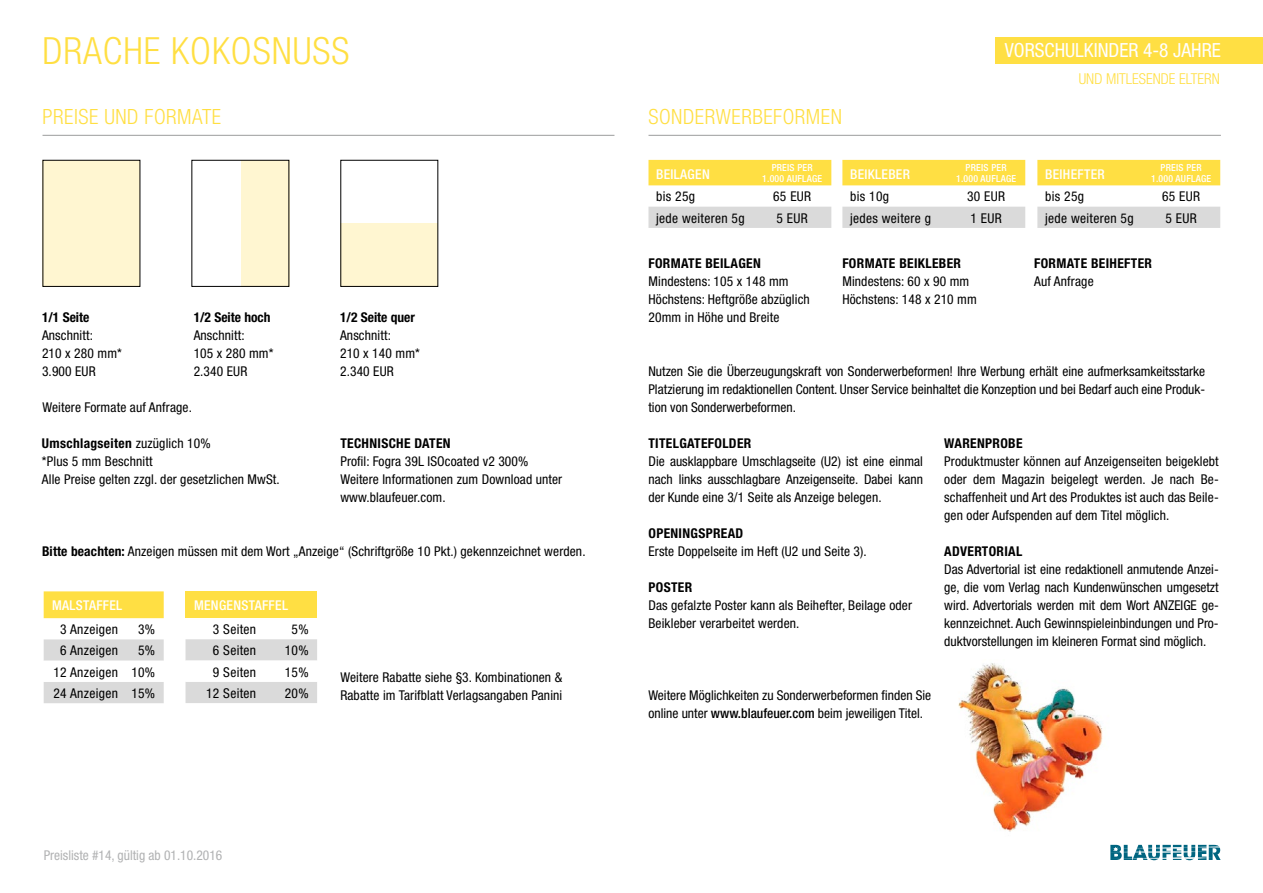
<style>
.page{position:relative;width:1263px;height:893px;background:#fff}
.page>*{position:absolute;margin:0;border:0;box-sizing:border-box;transform-origin:0 0}
.t1{font:300 condensed 37.5px "Helvetica Neue LT Std";letter-spacing:.025em;color:#ffdf43}
.t2{font:300 condensed 21px "Helvetica Neue LT Std";letter-spacing:.025em;color:#ffdf43}
.t3{font:condensed 19.5px "Helvetica Neue LT Std";color:#fff}
.t4{font:300 condensed 15px "Helvetica Neue LT Std";color:#ffdf43}
.t5{font:condensed 13.5px/18px "Helvetica Neue LT Std";letter-spacing:.01em;color:#000}
.t6{font:700 condensed 13.5px "Helvetica Neue LT Std";letter-spacing:.025em;color:#000}
.t7{font:500 condensed 13.5px "Helvetica Neue LT Std";letter-spacing:.025em;color:#fff}
.t8{font:condensed 13.5px "Helvetica Neue LT Std";color:#b1b2b3}
.t9{font:700 condensed 13.5px "Helvetica Neue LT Std";color:#000}
.t10{font:500 condensed 9.75px/10.5px "Helvetica Neue LT Std";letter-spacing:.025em;color:#fff;text-align:center}
.s1{font-weight:700}
.s2{font-weight:500}
</style>
<div class="page">
<hr style="left:43px;top:135px;width:571px;height:1px;background:#9c9d9d">
<div style="left:43px;top:160px;width:97px;height:126px;background:#fff6d1"></div>
<div style="left:241px;top:160px;width:48px;height:126px;background:#fff6d1"></div>
<div style="left:191px;top:160px;width:98px;height:127px;border:1px solid #000"></div>
<div style="left:341px;top:223px;width:97px;height:63px;background:#fff6d1"></div>
<svg style="left:1110px;top:844px;width:106px;height:17px"></svg>
<svg style="left:1110px;top:845px;width:111px;height:15px"></svg>
<div style="left:995px;top:37px;width:268px;height:27px;background:#ffdf43"></div>
<img style="left:958px;top:663px;width:145px;height:169px">
<hr style="left:648px;top:135px;width:573px;height:1px;background:#9c9d9d">
<div style="left:648px;top:160px;width:183px;height:25px;background:#ffdf43"></div>
<div style="left:648px;top:207px;width:183px;height:21px;background:#dadada"></div>
<div style="left:1037px;top:160px;width:183px;height:25px;background:#ffdf43"></div>
<div style="left:1037px;top:207px;width:183px;height:21px;background:#dadada"></div>
<div style="left:842px;top:160px;width:183px;height:25px;background:#ffdf43"></div>
<div style="left:842px;top:207px;width:183px;height:21px;background:#dadada"></div>
<div style="left:44px;top:591px;width:120px;height:27px;background:#ffdf43"></div>
<svg style="left:44px;top:639px;width:120px;height:64px"></svg>
<div style="left:185px;top:591px;width:132px;height:27px;background:#ffdf43"></div>
<svg style="left:185px;top:639px;width:132px;height:64px"></svg>
<h1 class="t1" style="left:43px;top:29px;width:308px">DRACHE KOKOSNUSS</h1>
<h3 class="t3" style="left:1005px;top:39px;width:31px">Vorschul</h3>
<h3 class="t3" style="left:1084px;top:39px;width:36px">Kinder</h3>
<h3 class="t3" style="left:1143px;top:39px;width:59px">4-8 Jahre</h3>
<p class="t4" style="left:1079px;top:70px;width:143px">UND MITLESENDE ELTERN</p>
<h2 class="t2" style="left:648px;top:105px;width:195px">SONDERWERBEFORMEN</h2>
<h2 class="t2" style="left:43px;top:105px;width:180px">PREISE UND FORMATE</h2>
<p class="t6" style="left:42px;top:309px;width:49px">1/1 SEITE</p>
<p class="t5" style="left:42px;top:326px;width:81px">Anschnitt:<br>210 x 280 mm*<br>3.900 EUR</p>
<p class="t9" style="left:194px;top:309px;width:78px">1/2 SEITE HOCH</p>
<p class="t5" style="left:194px;top:326px;width:81px">Anschnitt:<br>105 x 280 mm*<br>2.340 EUR</p>
<p class="t5" style="left:42px;top:398px;width:151px">Weitere Formate auf Anfrage.</p>
<p class="t5" style="left:42px;top:434px;width:239px"><span class="s1">UMSCHLAGSEITEN</span> zuzüglich 10%<br>*Plus 5 mm Beschnitt<br>Alle Preise gelten zzgl. der gesetzlichen MwSt.</p>
<p class="t6" style="left:340px;top:309px;width:76px">1/2 SEITE QUER</p>
<p class="t5" style="left:340px;top:326px;width:81px">Anschnitt:<br>210 x 140 mm*<br>2.340 EUR</p>
<p class="t6" style="left:340px;top:435px;width:112px">TECHNISCHE DATEN</p>
<p class="t5" style="left:340px;top:452px;width:223px">Profil: Fogra 39L ISOcoated v2 300%<br>Weitere Informationen zum Download unter www.blaufeuer.com.</p>
<p class="t5" style="left:42px;top:542px;width:545px"><span class="s1">BITTE BEACHTEN:</span> Anzeigen müssen mit dem Wort „Anzeige“ (Schriftgröße 10 Pkt.) gekennzeichnet werden.</p>
<p class="t7" style="left:52px;top:597px;width:69px">MALSTAFFEL</p>
<p class="t5" style="left:60px;top:620px;width:59px">3 Anzeigen</p>
<p class="t5" style="left:138px;top:620px;width:19px">3%</p>
<p class="t5" style="left:60px;top:642px;width:59px">6 Anzeigen</p>
<p class="t5" style="left:53px;top:640px;width:103px;line-height:21.3px;text-align:justify;text-indent:85px">5% 12 Anzeigen 10% 24 Anzeigen 15%</p>
<p class="t7" style="left:194px;top:597px;width:93px">MENGENSTAFFEL</p>
<p class="t5" style="left:213px;top:620px;width:45px">3 Seiten</p>
<p class="t5" style="left:292px;top:620px;width:19px">5%</p>
<p class="t5" style="left:213px;top:641px;width:45px">6 Seiten</p>
<p class="t5" style="left:285px;top:641px;width:25px">10%</p>
<p class="t5" style="left:213px;top:663px;width:45px">9 Seiten</p>
<p class="t5" style="left:285px;top:663px;width:25px">15%</p>
<p class="t5" style="left:206px;top:684px;width:52px">12 Seiten</p>
<p class="t5" style="left:285px;top:684px;width:25px">20%</p>
<p class="t5" style="left:340px;top:668px;width:223px">Weitere Rabatte siehe §3. Kombinationen &amp;<br>Rabatte im Tarifblatt Verlagsangaben Panini</p>
<p class="t8" style="left:44px;top:848px;width:180px">Preisliste #14, gültig ab 01.10.2016</p>
<p class="t7" style="left:656px;top:166px;width:55px">BEILAGEN</p>
<p class="t10" style="left:762px;top:162px;width:62px">PREIS PER<br>1.000 AUFLAGE</p>
<p class="t5" style="left:656px;top:188px;width:40px">bis 25g</p>
<p class="t5" style="left:773px;top:188px;width:40px">65 EUR</p>
<p class="t5" style="left:656px;top:209px;width:90px">jede weiteren 5g</p>
<p class="t5" style="left:776px;top:209px;width:33px">5 EUR</p>
<p class="t6" style="left:648px;top:255px;width:73px">FORMATE BEILAGEN</p>
<p class="t5" style="left:648px;top:272px;width:163px">Mindestens: 105 x 148 mm<br>Höchstens: Heftgröße abzüglich<br>20mm in Höhe und Breite</p>
<p class="t7" style="left:850px;top:166px;width:61px">BEIKLEBER</p>
<p class="t10" style="left:956px;top:162px;width:62px">PREIS PER<br>1.000 AUFLAGE</p>
<p class="t5" style="left:850px;top:188px;width:40px">bis 10g</p>
<p class="t5" style="left:967px;top:188px;width:40px">30 EUR</p>
<p class="t5" style="left:850px;top:209px;width:82px">jedes weitere g</p>
<p class="t5" style="left:970px;top:209px;width:33px">1 EUR</p>
<p class="t6" style="left:842px;top:255px;width:91px">FORMATE BEI KLEBER</p>
<p class="t5" style="left:842px;top:272px;width:136px">Mindestens: 60 x 90 mm<br>Höchstens: 148 x 210 mm</p>
<p class="t7" style="left:1045px;top:166px;width:61px">BEIHEFTER</p>
<p class="t10" style="left:1151px;top:162px;width:62px">PREIS PER<br>1.000 AUFLAGE</p>
<p class="t5" style="left:1045px;top:188px;width:40px">bis 25g</p>
<p class="t5" style="left:1162px;top:188px;width:40px">65 EUR</p>
<p class="t5" style="left:1045px;top:209px;width:90px">jede weiteren 5g</p>
<p class="t5" style="left:1165px;top:209px;width:33px">5 EUR</p>
<p class="t6" style="left:1034px;top:255px;width:72px">FORMATE BEIHE</p>
<p class="t6" style="left:1124px;top:255px;width:22px">FTER</p>
<p class="t5" style="left:1034px;top:272px;width:61px">Auf Anfrage</p>
<p class="t5" style="left:648px;top:362px;width:558px;text-align:justify">Nutzen Sie die Überzeugungskraft von Sonderwerbeformen! Ihre Werbung erhält eine aufmerksamkeitsstarke Platzierung im redaktionellen Content. Unser Service beinhaltet die Konzeption und bei Bedarf auch eine Produk&shy;tion von Sonderwerbeformen.</p>
<p class="t6" style="left:648px;top:435px;width:104px">TITELGATEFOLDER</p>
<p class="t5" style="left:648px;top:452px;width:276px;text-align:justify">Die ausklappbare Umschlagseite (U2) ist eine einmal nach links ausschlagbare Anzeigenseite. Dabei kann der Kunde eine 3/1 Seite als Anzeige belegen.</p>
<p class="t6" style="left:648px;top:525px;width:95px">OPENINGSPREAD</p>
<p class="t5" style="left:648px;top:542px;width:220px">Erste Doppelseite im Heft (U2 und Seite 3).</p>
<p class="t6" style="left:648px;top:579px;width:45px">POSTER</p>
<p class="t5" style="left:648px;top:596px;width:265px">Das gefalzte Poster kann als Beihefter, Beilage oder<br>Beikleber verarbeitet werden.</p>
<p class="t6" style="left:944px;top:435px;width:19px">WARENPROBE</p>
<p class="t5" style="left:944px;top:452px;width:276px;text-align:justify">Produktmuster können auf Anzeigenseiten beigeklebt oder dem Magazin beigelegt werden. Je nach Be&shy;schaffenheit und Art des Produktes ist auch das Beile&shy;gen oder Aufspenden auf dem Titel möglich.</p>
<p class="t6" style="left:944px;top:543px;width:80px">ADVERTORIAL</p>
<p class="t5" style="left:944px;top:560px;width:276px;text-align:justify">Das Advertorial ist eine redaktionell anmutende Anzei&shy;ge, die vom Verlag nach Kundenwünschen umgesetzt wird. Advertorials werden mit dem Wort ANZEIGE ge&shy;kennzeichnet. Auch Gewinnspieleinbindungen und Pro&shy;duktvorstellungen im kleineren Format sind möglich.</p>
<p class="t5" style="left:648px;top:686px;width:284px">Weitere Möglichkeiten zu Sonderwerbeformen finden Sie online unter <span class="s2">WWW.BLAUFEUER.COM</span> beim jeweiligen Titel.</p>
</div>
